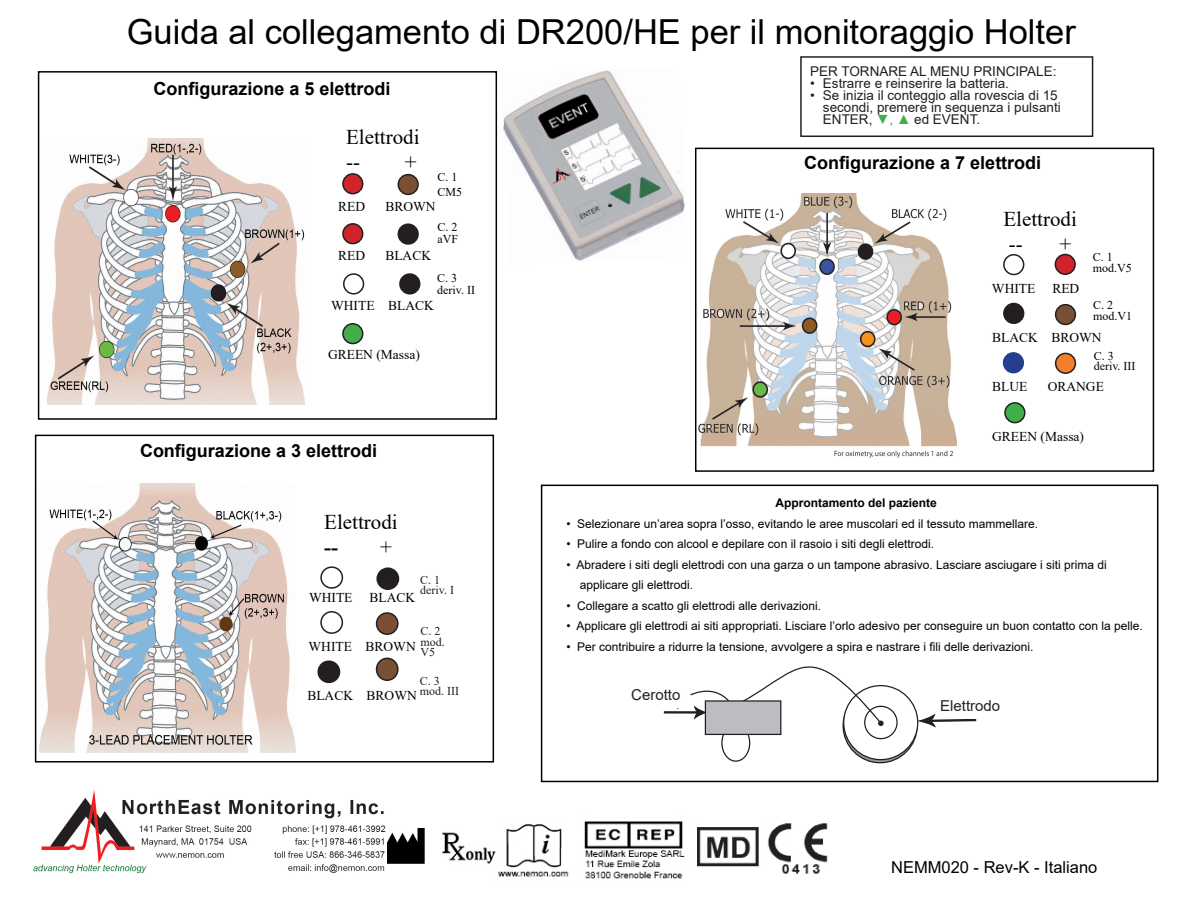
<style>
.page{position:relative;width:1188px;height:918px;background:#fff}
.page>*{position:absolute;margin:0;border:0;box-sizing:border-box;transform-origin:0 0}
.t1{font:34.5px "Arial";color:#000}
.t2{font:21px/25.2px "Times New Roman";color:#000}
.t3{font:700 18px "Arial";color:#000}
.t4{font:16.5px "Arial";color:#000}
.t5{font:15px "Arial";color:#231f20}
.t6{font:13.5px/12px "Arial";color:#231f20}
.t7{font:13.5px "Times New Roman";color:#000}
.t8{font:12px "Arial";color:#000}
.t9{font:12px "Times New Roman";color:#000}
.t10{font:12px/10.5px "Times New Roman";color:#231f20}
.t11{font:700 12px "Arial";color:#000}
.t12{font:10.05px "Arial";color:#231f20}
.s1{font-weight:700}
.s2{color:#40ae49}
</style>
<div class="page">
<div style="left:695px;top:148px;width:459px;height:324px;border:2px solid #000"></div>
<img style="left:39px;top:483px;width:257px;height:270px">
<div style="left:35px;top:435px;width:459px;height:328px;border:2px solid #000"></div>
<div style="left:38px;top:71px;width:459px;height:349px;border:2px solid #000"></div>
<img style="left:503px;top:70px;width:182px;height:191px">
<div style="left:541px;top:485px;width:617px;height:297px;border:2px solid #000"></div>
<div style="left:721px;top:724px;width:29px;height:38px;border:1px solid #231f20;border-radius:50%"></div>
<svg style="left:917px;top:713px;width:60px;height:15px"></svg>
<svg style="left:843px;top:689px;width:74px;height:74px"></svg>
<div style="left:844px;top:686px;width:74px;height:74px;background:#fff;border-radius:50%"></div>
<div style="left:864px;top:706px;width:34px;height:33px;border:1px solid #231f20;border-radius:50%"></div>
<svg style="left:664px;top:666px;width:220px;height:60px"></svg>
<div style="left:705px;top:701px;width:76px;height:33px;background:#bcbdc0"></div>
<div style="left:705px;top:700px;width:76px;height:35px;border:1px solid #231f20"></div>
<div style="left:631px;top:689px;width:58px;height:19px;background:#fff"></div>
<div style="left:940px;top:700px;width:89px;height:18px;background:#fff"></div>
<img style="left:47px;top:138px;width:258px;height:267px">
<div style="left:343px;top:224px;width:20px;height:20px;background:#d1232a;border-radius:50%"></div>
<div style="left:342px;top:223px;width:21px;height:21px;border:2px solid #231f20;border-radius:50%"></div>
<div style="left:343px;top:174px;width:20px;height:20px;background:#d1232a;border-radius:50%"></div>
<div style="left:342px;top:173px;width:21px;height:21px;border:2px solid #231f20;border-radius:50%"></div>
<div style="left:343px;top:273px;width:21px;height:22px;border:2px solid #231f20;border-radius:50%"></div>
<div style="left:343px;top:324px;width:20px;height:20px;background:#40ae49;border-radius:50%"></div>
<div style="left:342px;top:323px;width:21px;height:21px;border:2px solid #231f20;border-radius:50%"></div>
<div style="left:398px;top:175px;width:20px;height:19px;background:#7a5034;border-radius:50%"></div>
<div style="left:398px;top:174px;width:21px;height:21px;border:2px solid #231f20;border-radius:50%"></div>
<div style="left:398px;top:224px;width:20px;height:20px;background:#231f20;border-radius:50%"></div>
<div style="left:398px;top:223px;width:21px;height:22px;border:2px solid #231f20;border-radius:50%"></div>
<div style="left:400px;top:274px;width:20px;height:20px;background:#231f20;border-radius:50%"></div>
<div style="left:399px;top:273px;width:21px;height:22px;border:2px solid #231f20;border-radius:50%"></div>
<img style="left:698px;top:194px;width:259px;height:264px">
<div style="left:1004px;top:304px;width:20px;height:19px;background:#231f20;border-radius:50%"></div>
<div style="left:1003px;top:303px;width:21px;height:21px;border:2px solid #231f20;border-radius:50%"></div>
<div style="left:1003px;top:254px;width:21px;height:21px;border:2px solid #231f20;border-radius:50%"></div>
<div style="left:1004px;top:353px;width:19px;height:20px;background:#253f8e;border-radius:50%"></div>
<div style="left:1003px;top:352px;width:21px;height:21px;border:2px solid #253f8e;border-radius:50%"></div>
<div style="left:1005px;top:403px;width:20px;height:20px;background:#40ae49;border-radius:50%"></div>
<div style="left:1004px;top:402px;width:22px;height:21px;border:2px solid #231f20;border-radius:50%"></div>
<div style="left:1055px;top:254px;width:20px;height:20px;background:#d1232a;border-radius:50%"></div>
<div style="left:1055px;top:254px;width:21px;height:21px;border:2px solid #231f20;border-radius:50%"></div>
<div style="left:1056px;top:305px;width:19px;height:19px;background:#7a5034;border-radius:50%"></div>
<div style="left:1055px;top:304px;width:21px;height:21px;border:2px solid #231f20;border-radius:50%"></div>
<div style="left:1056px;top:353px;width:19px;height:20px;background:#f47f2b;border-radius:50%"></div>
<div style="left:1055px;top:353px;width:21px;height:21px;border:2px solid #231f20;border-radius:50%"></div>
<div style="left:800px;top:56px;width:293px;height:81px;border:2px solid #231f20"></div>
<div style="left:377px;top:658px;width:21px;height:22px;background:#7a5034;border-radius:50%"></div>
<div style="left:376px;top:658px;width:23px;height:23px;border:2px solid #231f20;border-radius:50%"></div>
<div style="left:377px;top:613px;width:21px;height:21px;background:#7a5034;border-radius:50%"></div>
<div style="left:376px;top:612px;width:23px;height:23px;border:2px solid #231f20;border-radius:50%"></div>
<div style="left:379px;top:570px;width:18px;height:18px;background:#231f20;border-radius:50%"></div>
<div style="left:376px;top:567px;width:23px;height:23px;border:4px solid #231f20;border-radius:50%"></div>
<div style="left:320px;top:566px;width:23px;height:23px;border:2px solid #231f20;border-radius:50%"></div>
<div style="left:320px;top:611px;width:23px;height:23px;border:2px solid #231f20;border-radius:50%"></div>
<div style="left:318px;top:661px;width:22px;height:21px;background:#231f20;border-radius:50%"></div>
<div style="left:317px;top:660px;width:23px;height:23px;border:2px solid #231f20;border-radius:50%"></div>
<img style="left:34px;top:791px;width:351px;height:83px">
<img style="left:387px;top:828px;width:38px;height:36px">
<img style="left:442px;top:821px;width:386px;height:58px">
<p class="t1" style="left:127px;top:8px;width:951px">Guida al collegamento di DR200/HE per il monitoraggio Holter</p>
<p class="t3" style="left:153px;top:76px;width:239px">Configurazione a 5 elettrodi</p>
<p class="t2" style="left:346px;top:124px;width:75px">Elettrodi</p>
<p class="t2" style="left:346px;top:149px;width:15px">--</p>
<p class="t2" style="left:405px;top:149px;width:13px">+</p>
<p class="t7" style="left:338px;top:197px;width:28px">RED</p>
<p class="t7" style="left:385px;top:197px;width:52px">BROWN</p>
<p class="t9" style="left:438px;top:169px;width:22px">C. 1</p>
<p class="t9" style="left:438px;top:183px;width:26px">CM5</p>
<p class="t9" style="left:438px;top:219px;width:22px">C. 2</p>
<p class="t9" style="left:438px;top:231px;width:22px">aVF</p>
<p class="t9" style="left:437px;top:270px;width:22px">C. 3</p>
<p class="t9" style="left:437px;top:282px;width:39px">deriv. II</p>
<p class="t7" style="left:338px;top:246px;width:28px">RED</p>
<p class="t7" style="left:385px;top:246px;width:47px">BLACK</p>
<p class="t7" style="left:331px;top:296px;width:104px">WHITE BLACK</p>
<p class="t7" style="left:328px;top:345px;width:93px">GREEN (Massa)</p>
<p class="t3" style="left:140px;top:438px;width:239px">Configurazione a 3 elettrodi</p>
<p class="t2" style="left:324px;top:508px;width:75px">Elettrodi <span class="s1">--</span></p>
<p class="t2" style="left:380px;top:533px;width:13px">+</p>
<p class="t10" style="left:420px;top:574px;width:35px">C. 1 deriv. I</p>
<p class="t10" style="left:421px;top:625px;width:26px">C. 2 mod.<br>V5</p>
<p class="t10" style="left:420px;top:675px;width:22px">C. 3</p>
<p class="t10" style="left:420px;top:686px;width:41px">mod. III</p>
<p class="t7" style="left:309px;top:588px;width:45px">WHITE</p>
<p class="t7" style="left:369px;top:588px;width:47px">BLACK</p>
<p class="t7" style="left:309px;top:637px;width:109px">WHITE BROWN</p>
<p class="t7" style="left:307px;top:686px;width:111px">BLACK BROWN</p>
<p class="t6" style="left:810px;top:65px;width:248px">PER TORNARE AL MENU PRINCIPALE:</p>
<p class="t6" style="left:810px;top:77px;width:200px">• Estrarre e reinserire la batteria.</p>
<p class="t6" style="left:823px;top:89px;width:239px;text-indent:-13px">• Se inizia il conteggio alla rovescia di 15 secondi, premere in sequenza i pulsanti<br>ENTER, <span class="s2">▼, ▲</span> ed EVENT.</p>
<p class="t3" style="left:804px;top:150px;width:239px">Configurazione a 7 elettrodi</p>
<p class="t2" style="left:1003px;top:206px;width:75px">Elettrodi</p>
<p class="t2" style="left:1009px;top:231px;width:15px">--</p>
<p class="t2" style="left:1059px;top:231px;width:13px">+</p>
<p class="t7" style="left:992px;top:279px;width:45px">WHITE</p>
<p class="t7" style="left:1052px;top:279px;width:28px">RED</p>
<p class="t9" style="left:1093px;top:249px;width:22px">C. 1</p>
<p class="t9" style="left:1093px;top:259px;width:40px">mod.V5</p>
<p class="t9" style="left:1093px;top:297px;width:22px">C. 2</p>
<p class="t9" style="left:1093px;top:307px;width:40px">mod.V1</p>
<p class="t9" style="left:1094px;top:347px;width:22px">C. 3</p>
<p class="t9" style="left:1094px;top:358px;width:43px">deriv. III</p>
<p class="t7" style="left:992px;top:328px;width:111px">BLACK BROWN</p>
<p class="t7" style="left:992px;top:377px;width:37px">BLUE</p>
<p class="t7" style="left:1048px;top:377px;width:58px">ORANGE</p>
<p class="t7" style="left:992px;top:427px;width:93px">GREEN (Massa)</p>
<p class="t11" style="left:775px;top:494px;width:163px">Approntamento del paziente</p>
<p class="t8" style="left:566px;top:515px;width:473px">• Selezionare un’area sopra l’osso, evitando le aree muscolari ed il tessuto mammellare.</p>
<p class="t8" style="left:566px;top:536px;width:369px">• Pulire a fondo con alcool e depilare con il rasoio i siti degli elettrodi.</p>
<p class="t8" style="left:566px;top:556px;width:542px">• Abradere i siti degli elettrodi con una garza o un tampone abrasivo. Lasciare asciugare i siti prima di</p>
<p class="t8" style="left:580px;top:577px;width:115px">applicare gli elettrodi.</p>
<p class="t8" style="left:566px;top:597px;width:256px">• Collegare a scatto gli elettrodi alle derivazioni.</p>
<p class="t8" style="left:566px;top:618px;width:578px">• Applicare gli elettrodi ai siti appropriati. Lisciare l’orlo adesivo per conseguire un buon contatto con la pelle.</p>
<p class="t8" style="left:566px;top:638px;width:469px">• Per contribuire a ridurre la tensione, avvolgere a spira e nastrare i fili delle derivazioni.</p>
<p class="t5" style="left:631px;top:685px;width:51px">Cerotto</p>
<p class="t12" style="left:666px;top:697px;width:23px">Tape</p>
<p class="t5" style="left:940px;top:695px;width:62px">Elettrodo</p>
<p class="t12" style="left:941px;top:705px;width:44px">Electrode</p>
<p class="t4" style="left:891px;top:856px;width:208px">NEMM020 - Rev-K - Italiano</p>
</div>
